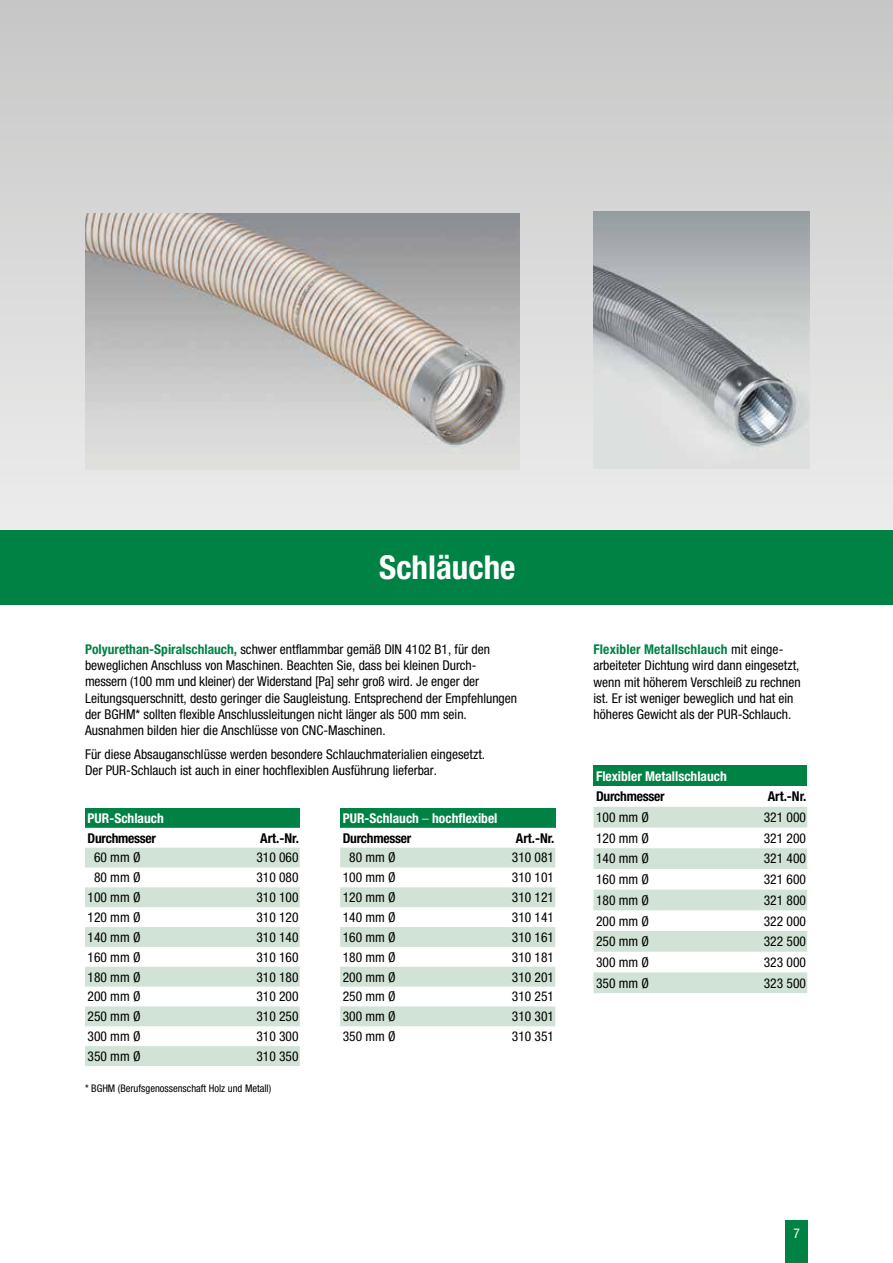
<style>
.page{position:relative;width:893px;height:1263px;background:#fff}
.page>*{position:absolute;margin:0;border:0;box-sizing:border-box;transform-origin:0 0}
.t1{font:700 condensed 33px "Helvetica Neue LT Pro";color:#fff}
.t2{font:condensed 13.5px/16.2px "Helvetica Neue LT Pro";color:#000}
.t3{font:700 condensed 13.5px/19.8px "Helvetica Neue LT Pro";color:#fff}
.t4{font:700 condensed 13.5px "Helvetica Neue LT Pro";letter-spacing:-.02em;color:#000}
.t5{font:condensed 13.5px "Helvetica Neue LT Pro";color:#fff}
.t6{font:condensed 10.5px "Helvetica Neue LT Pro";color:#000}
.s1{font-weight:700;color:#008244}
.s2{font-weight:300}
.s3{color:#000}
</style>
<div class="page">
<div style="left:0;top:0;width:893px;height:531px;background:linear-gradient(to bottom,#c6c6c6,#ededed)"></div>
<div style="left:0;top:530px;width:893px;height:75px;background:#008244"></div>
<img style="left:86px;top:213px;width:433px;height:256px">
<img style="left:594px;top:212px;width:215px;height:257px">
<div style="left:785px;top:1220px;width:23px;height:43px;background:#008244"></div>
<div style="left:85px;top:808px;width:215px;height:20px;background:#008244"></div>
<svg style="left:85px;top:847px;width:215px;height:1px"></svg>
<svg style="left:85px;top:848px;width:215px;height:218px;fill:#d1e3d6"></svg>
<div style="left:340px;top:808px;width:215px;height:20px;background:#008244"></div>
<svg style="left:340px;top:847px;width:215px;height:180px"></svg>
<svg style="left:340px;top:848px;width:215px;height:99px"></svg>
<svg style="left:340px;top:967px;width:215px;height:59px"></svg>
<div style="left:594px;top:765px;width:213px;height:21px;background:#008244"></div>
<svg style="left:594px;top:807px;width:213px;height:186px"></svg>
<h1 class="t1" style="left:379px;top:548px;width:138px">Schläuche</h1>
<p class="t2" style="left:85px;top:641px;width:434px"><span class="s1">Polyurethan-Spiralschlauch,</span> schwer entflammbar gemäß DIN 4102 B1, für den beweglichen Anschluss von Maschinen. Beachten Sie, dass bei kleinen Durch‑ messern (100 mm und kleiner) der Widerstand [Pa] sehr groß wird. Je enger der Leitungsquerschnitt, desto geringer die Saugleistung. Entsprechend der Empfehlungen der BGHM* sollten flexible Anschlussleitungen nicht länger als 500 mm sein.<br>Ausnahmen bilden hier die Anschlüsse von CNC-Maschinen.</p>
<p class="t2" style="left:85px;top:746px;width:402px">Für diese Absauganschlüsse werden besondere Schlauchmaterialien eingesetzt.<br>Der PUR-Schlauch ist auch in einer hochflexiblen Ausführung lieferbar.</p>
<p class="t3" style="left:88px;top:808px;width:78px">PUR-Schlauch</p>
<p class="t4" style="left:88px;top:830px;width:70px">Durchmesser</p>
<p class="t4" style="left:260px;top:830px;width:40px">Art.-Nr.</p>
<p class="t2" style="left:94px;top:849px;width:48px">60 mm Ø</p>
<p class="t2" style="left:256px;top:849px;width:44px">310 060</p>
<p class="t2" style="left:94px;top:869px;width:48px">80 mm Ø</p>
<p class="t2" style="left:256px;top:869px;width:44px">310 080</p>
<p class="t2" style="left:88px;top:889px;width:54px">100 mm Ø</p>
<p class="t2" style="left:256px;top:889px;width:44px">310 100</p>
<p class="t2" style="left:88px;top:909px;width:54px">120 mm Ø</p>
<p class="t2" style="left:256px;top:909px;width:44px">310 120</p>
<p class="t2" style="left:88px;top:929px;width:54px">140 mm Ø</p>
<p class="t2" style="left:256px;top:929px;width:44px">310 140</p>
<p class="t2" style="left:88px;top:949px;width:54px">160 mm Ø</p>
<p class="t2" style="left:256px;top:949px;width:44px">310 160</p>
<p class="t2" style="left:88px;top:968px;width:54px">180 mm Ø</p>
<p class="t2" style="left:256px;top:968px;width:44px">310 180</p>
<p class="t2" style="left:88px;top:988px;width:54px">200 mm Ø</p>
<p class="t2" style="left:256px;top:988px;width:44px">310 200</p>
<p class="t2" style="left:88px;top:1008px;width:54px">250 mm Ø</p>
<p class="t2" style="left:256px;top:1008px;width:44px">310 250</p>
<p class="t2" style="left:88px;top:1028px;width:54px">300 mm Ø</p>
<p class="t2" style="left:256px;top:1028px;width:44px">310 300</p>
<p class="t2" style="left:88px;top:1048px;width:54px">350 mm Ø</p>
<p class="t2" style="left:256px;top:1048px;width:44px">310 350</p>
<p class="t3" style="left:343px;top:808px;width:156px">PUR-Schlauch <span class="s2">–</span> hochflexibel<br><span class="s3">Durchmesser</span></p>
<p class="t4" style="left:516px;top:830px;width:40px">Art.-Nr.</p>
<p class="t2" style="left:349px;top:849px;width:48px">80 mm Ø</p>
<p class="t2" style="left:512px;top:849px;width:44px">310 081</p>
<p class="t2" style="left:343px;top:869px;width:54px">100 mm Ø</p>
<p class="t2" style="left:512px;top:869px;width:44px">310 101</p>
<p class="t2" style="left:343px;top:889px;width:54px">120 mm Ø</p>
<p class="t2" style="left:512px;top:889px;width:44px">310 121</p>
<p class="t2" style="left:343px;top:909px;width:54px">140 mm Ø</p>
<p class="t2" style="left:512px;top:909px;width:44px">310 141</p>
<p class="t2" style="left:343px;top:929px;width:54px">160 mm Ø</p>
<p class="t2" style="left:512px;top:929px;width:44px">310 161</p>
<p class="t2" style="left:343px;top:949px;width:54px">180 mm Ø</p>
<p class="t2" style="left:512px;top:949px;width:44px">310 181</p>
<p class="t2" style="left:343px;top:968px;width:54px">200 mm Ø</p>
<p class="t2" style="left:512px;top:968px;width:44px">310 201</p>
<p class="t2" style="left:343px;top:988px;width:54px">250 mm Ø</p>
<p class="t2" style="left:512px;top:988px;width:44px">310 251</p>
<p class="t2" style="left:343px;top:1008px;width:54px">300 mm Ø</p>
<p class="t2" style="left:512px;top:1008px;width:44px">310 301</p>
<p class="t2" style="left:343px;top:1028px;width:54px">350 mm Ø</p>
<p class="t2" style="left:512px;top:1028px;width:44px">310 351</p>
<p class="t6" style="left:85px;top:1082px;width:188px">* BGHM (Berufsgenossenschaft Holz und Metall)</p>
<p class="t2" style="left:593px;top:641px;width:209px"><span class="s1">Flexibler Metallschlauch</span> mit einge&shy;arbeiteter Dichtung wird dann eingesetzt, wenn mit höherem Verschleiß zu rechnen ist. Er ist weniger beweglich und hat ein höheres Gewicht als der PUR-Schlauch.</p>
<p class="t3" style="left:596px;top:766px;width:132px">Flexibler Metallschlauch</p>
<p class="t4" style="left:596px;top:788px;width:70px">Durchmesser</p>
<p class="t4" style="left:768px;top:788px;width:40px">Art.-Nr.</p>
<p class="t2" style="left:596px;top:809px;width:54px">100 mm Ø</p>
<p class="t2" style="left:764px;top:809px;width:44px">321 000</p>
<p class="t2" style="left:596px;top:830px;width:54px">120 mm Ø</p>
<p class="t2" style="left:764px;top:830px;width:44px">321 200</p>
<p class="t2" style="left:596px;top:850px;width:54px">140 mm Ø</p>
<p class="t2" style="left:764px;top:850px;width:44px">321 400</p>
<p class="t2" style="left:596px;top:871px;width:54px">160 mm Ø</p>
<p class="t2" style="left:764px;top:871px;width:44px">321 600</p>
<p class="t2" style="left:596px;top:892px;width:54px">180 mm Ø</p>
<p class="t2" style="left:764px;top:892px;width:44px">321 800</p>
<p class="t2" style="left:596px;top:912px;width:54px">200 mm Ø</p>
<p class="t2" style="left:764px;top:912px;width:44px">322 000</p>
<p class="t2" style="left:596px;top:933px;width:54px">250 mm Ø</p>
<p class="t2" style="left:764px;top:933px;width:44px">322 500</p>
<p class="t2" style="left:596px;top:954px;width:54px">300 mm Ø</p>
<p class="t2" style="left:764px;top:954px;width:44px">323 000</p>
<p class="t2" style="left:596px;top:974px;width:54px">350 mm Ø</p>
<p class="t2" style="left:764px;top:974px;width:44px">323 500</p>
<p class="t5" style="left:793px;top:1226px;width:8px">7</p>
</div>
